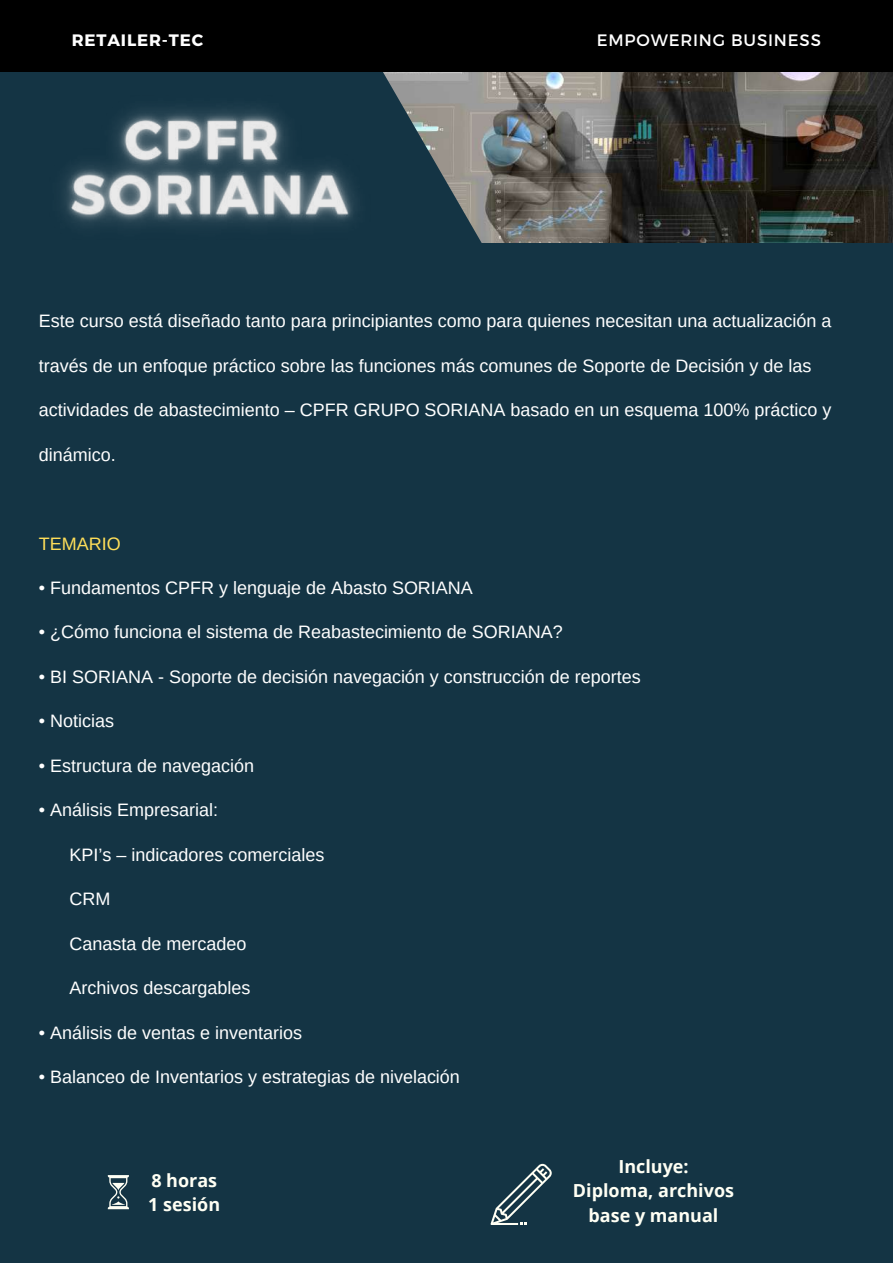
<style>
.page{position:relative;width:893px;height:1264px;background:#fff}
.page>*{position:absolute;margin:0;border:0;box-sizing:border-box;transform-origin:0 0}
.t1{font:18px "Arimo";color:#fff}
.t2{font:700 18px/24.8px "Open Sans";color:#fffff4}
.t3{font:18px "Arimo";color:#ffde59}
.t4{font:16.5px "Montserrat";letter-spacing:.05em;color:#fff}
.t5{font:700 16.5px "Montserrat";letter-spacing:.05em;color:#fff}
</style>
<div class="page">
<div style="left:0;top:0;width:892px;height:1262px;background:#143444"></div>
<img style="left:493px;top:71px;width:399px;height:172px">
<svg style="left:0;top:71px;width:493px;height:172px"></svg>
<div style="left:0;top:0;width:892px;height:71px;background:#000"></div>
<img style="left:26px;top:71px;width:370px;height:172px">
<svg style="left:108px;top:1175px;width:21px;height:34px"></svg>
<svg style="left:490px;top:1163px;width:61px;height:61px"></svg>
<p class="t5" style="left:72px;top:29px;width:133px">RETAILER-TEC</p>
<p class="t4" style="left:596px;top:29px;width:225px">EMPOWERING BUSINESS</p>
<p class="t1" style="left:39px;top:311px;width:793px">Este curso está diseñado tanto para principiantes como para quienes necesitan una actualización a</p>
<p class="t1" style="left:39px;top:355px;width:773px">través de un enfoque práctico sobre las funciones más comunes de Soporte de Decisión y de las</p>
<p class="t1" style="left:39px;top:400px;width:793px">actividades de abastecimiento – CPFR GRUPO SORIANA basado en un esquema 100% práctico y</p>
<p class="t1" style="left:39px;top:444px;width:78px">dinámico.</p>
<p class="t3" style="left:39px;top:533px;width:83px">TEMARIO</p>
<p class="t1" style="left:39px;top:577px;width:435px">• Fundamentos CPFR y lenguaje de Abasto SORIANA</p>
<p class="t1" style="left:39px;top:622px;width:525px">• ¿Cómo funciona el sistema de Reabastecimiento de SORIANA?</p>
<p class="t1" style="left:39px;top:666px;width:603px">• BI SORIANA - Soporte de decisión navegación y construcción de reportes</p>
<p class="t1" style="left:39px;top:711px;width:77px">• Noticias</p>
<p class="t1" style="left:39px;top:755px;width:217px">• Estructura de navegación</p>
<p class="t1" style="left:39px;top:800px;width:180px">• Análisis Empresarial:</p>
<p class="t1" style="left:70px;top:844px;width:256px">KPI’s – indicadores comerciales</p>
<p class="t1" style="left:70px;top:888px;width:42px">CRM</p>
<p class="t1" style="left:70px;top:933px;width:178px">Canasta de mercadeo</p>
<p class="t1" style="left:70px;top:977px;width:182px">Archivos descargables</p>
<p class="t1" style="left:39px;top:1022px;width:264px">• Análisis de ventas e inventarios</p>
<p class="t1" style="left:39px;top:1066px;width:422px">• Balanceo de Inventarios y estrategias de nivelación</p>
<p class="t2" style="left:148px;top:1167px;width:73px">8 horas<br>1 sesión</p>
<p class="t2" style="left:573px;top:1153px;width:163px;text-align:center">Incluye:<br>Diploma, archivos base y manual</p>
</div>
